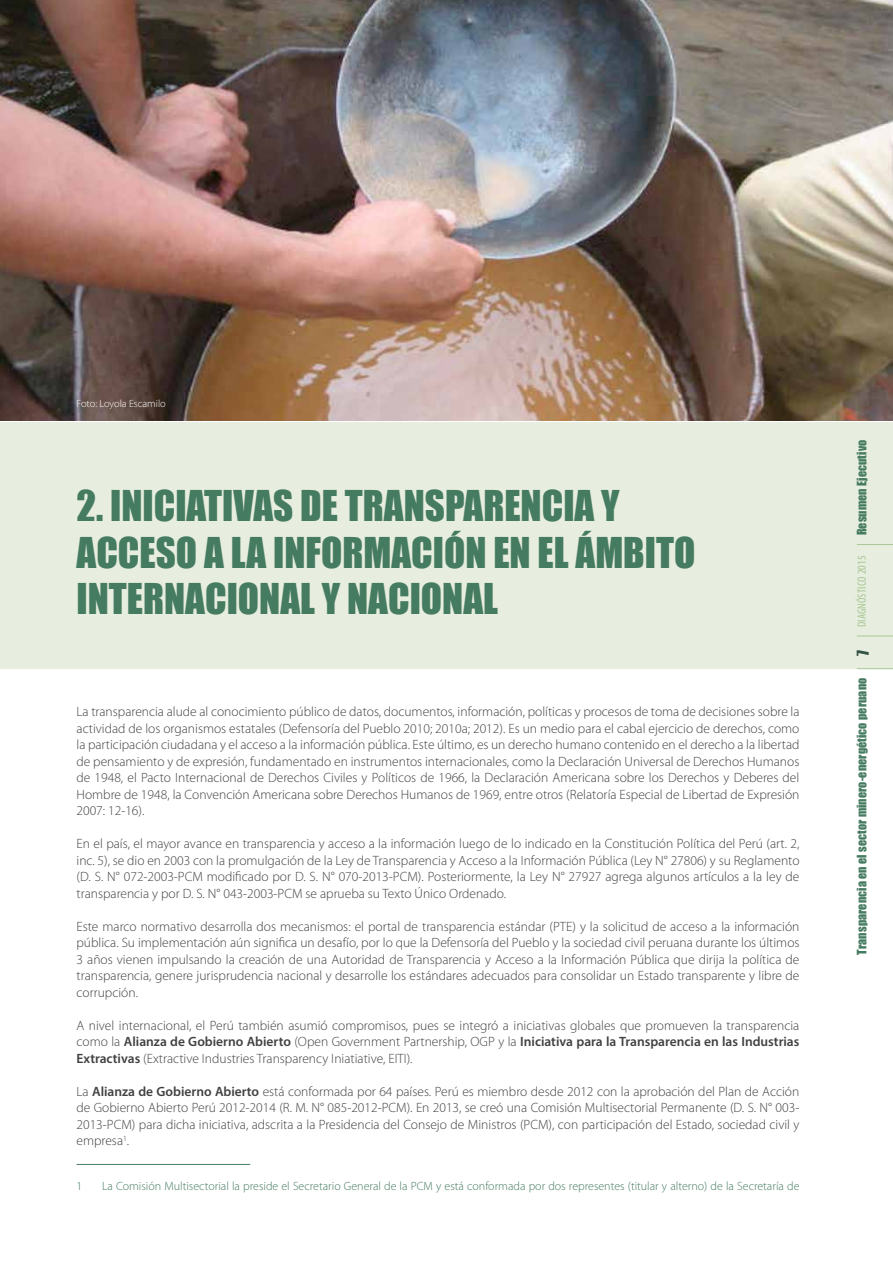
<style>
.page{position:relative;width:893px;height:1263px;background:#fff}
.page>*{position:absolute;margin:0;border:0;box-sizing:border-box;transform-origin:0 0}
.t1{font:39px/46.8px "Impact";color:#457b60}
.t2{font:15px "Impact";color:#335345}
.t3{font:300 13.5px/16.5px "Myriad Pro";color:#414042;text-align:justify}
.t4{font:300 12px "Myriad Pro";color:#457b60}
.t5{font:12px "Impact";letter-spacing:.01em;color:#457b60}
.t6{font:condensed 12px "Myriad Pro";letter-spacing:.01em;color:#a9c895}
.t7{font:300 10.5px "Myriad Pro";color:#fff}
.s1{font-weight:600}
</style>
<div class="page">
<div style="left:0;top:422px;width:893px;height:246px;background:#e7eddf"></div>
<img style="left:0;top:0;width:893px;height:421px">
<hr style="left:77px;top:1164px;width:173px;height:1px;background:#457b60">
<hr style="left:857px;top:668px;width:36px;height:1px;background:#a9c895">
<hr style="left:857px;top:636px;width:36px;height:1px;background:#a9c895">
<hr style="left:857px;top:544px;width:36px;height:1px;background:#a9c895">
<p class="t7" style="left:77px;top:397px;width:91px">Foto: Loyola Escamilo</p>
<h1 class="t1" style="left:77px;top:481px;width:620px">2. INICIATIVAS DE TRANSPARENCIA Y<br>ACCESO A LA INFORMACIÓN EN EL ÁMBITO<br>INTERNACIONAL Y NACIONAL</h1>
<p class="t3" style="left:77px;top:703px;width:724px">La transparencia alude al conocimiento público de datos, documentos, información, políticas y procesos de toma de decisiones sobre la actividad de los organismos estatales (Defensoría del Pueblo 2010; 2010a; 2012). Es un medio para el cabal ejercicio de derechos, como la participación ciudadana y el acceso a la información pública. Este último, es un derecho humano contenido en el derecho a la libertad de pensamiento y de expresión, fundamentado en instrumentos internacionales, como la Declaración Universal de Derechos Humanos de 1948, el Pacto Internacional de Derechos Civiles y Políticos de 1966, la Declaración Americana sobre los Derechos y Deberes del Hombre de 1948, la Convención Americana sobre Derechos Humanos de 1969, entre otros (Relatoría Especial de Libertad de Expresión 2007: 12-16).</p>
<p class="t3" style="left:77px;top:835px;width:724px">En el país, el mayor avance en transparencia y acceso a la información luego de lo indicado en la Constitución Política del Perú (art. 2, inc. 5), se dio en 2003 con la promulgación de la Ley de Transparencia y Acceso a la Información Pública (Ley N° 27806) y su Reglamento (D. S. N° 072-2003-PCM modificado por D. S. N° 070-2013-PCM). Posteriormente, la Ley N° 27927 agrega algunos artículos a la ley de transparencia y por D. S. N° 043-2003-PCM se aprueba su Texto Único Ordenado.</p>
<p class="t3" style="left:77px;top:918px;width:724px">Este marco normativo desarrolla dos mecanismos: el portal de transparencia estándar (PTE) y la solicitud de acceso a la información pública. Su implementación aún significa un desafío, por lo que la Defensoría del Pueblo y la sociedad civil peruana durante los últimos 3 años vienen impulsando la creación de una Autoridad de Transparencia y Acceso a la Información Pública que dirija la política de transparencia, genere jurisprudencia nacional y desarrolle los estándares adecuados para consolidar un Estado transparente y libre de corrupción.</p>
<p class="t3" style="left:77px;top:1017px;width:724px">A nivel internacional, el Perú también asumió compromisos, pues se integró a iniciativas globales que promueven la transparencia como la <span class="s1">Alianza de Gobierno Abierto</span> (Open Government Partnership, OGP y la <span class="s1">Iniciativa para la Transparencia en las Industrias Extractivas</span> (Extractive Industries Transparency Iniatiative, EITI).</p>
<p class="t3" style="left:77px;top:1083px;width:724px">La <span class="s1">Alianza de Gobierno Abierto</span> está conformada por 64 países. Perú es miembro desde 2012 con la aprobación del Plan de Acción de Gobierno Abierto Perú 2012-2014 (R. M. N° 085-2012-PCM). En 2013, se creó una Comisión Multisectorial Permanente (D. S. N° 003- 2013-PCM) para dicha iniciativa, adscrita a la Presidencia del Consejo de Ministros (PCM), con participación del Estado, sociedad civil y empresa<sup>1</sup>.</p>
<p class="t4" style="left:77px;top:1178px;width:7px">1</p>
<p class="t4" style="left:102px;top:1178px;width:699px">La Comisión Multisectorial la preside el Secretario General de la PCM y está conformada por dos representes (titular y alterno) de la Secretaría de</p>
<p class="t5" style="left:852px;top:535px;width:97px;rotate:-90deg">Resumen Ejecutivo</p>
<p class="t6" style="left:855px;top:627px;width:73px;rotate:-90deg">DIAGNÓSTICO 2015</p>
<p class="t2" style="left:851px;top:655px;width:7px;rotate:-90deg">7</p>
<p class="t5" style="left:852px;top:955px;width:278px;rotate:-90deg">Transparencia en el sector minero-energético peruano</p>
</div>
